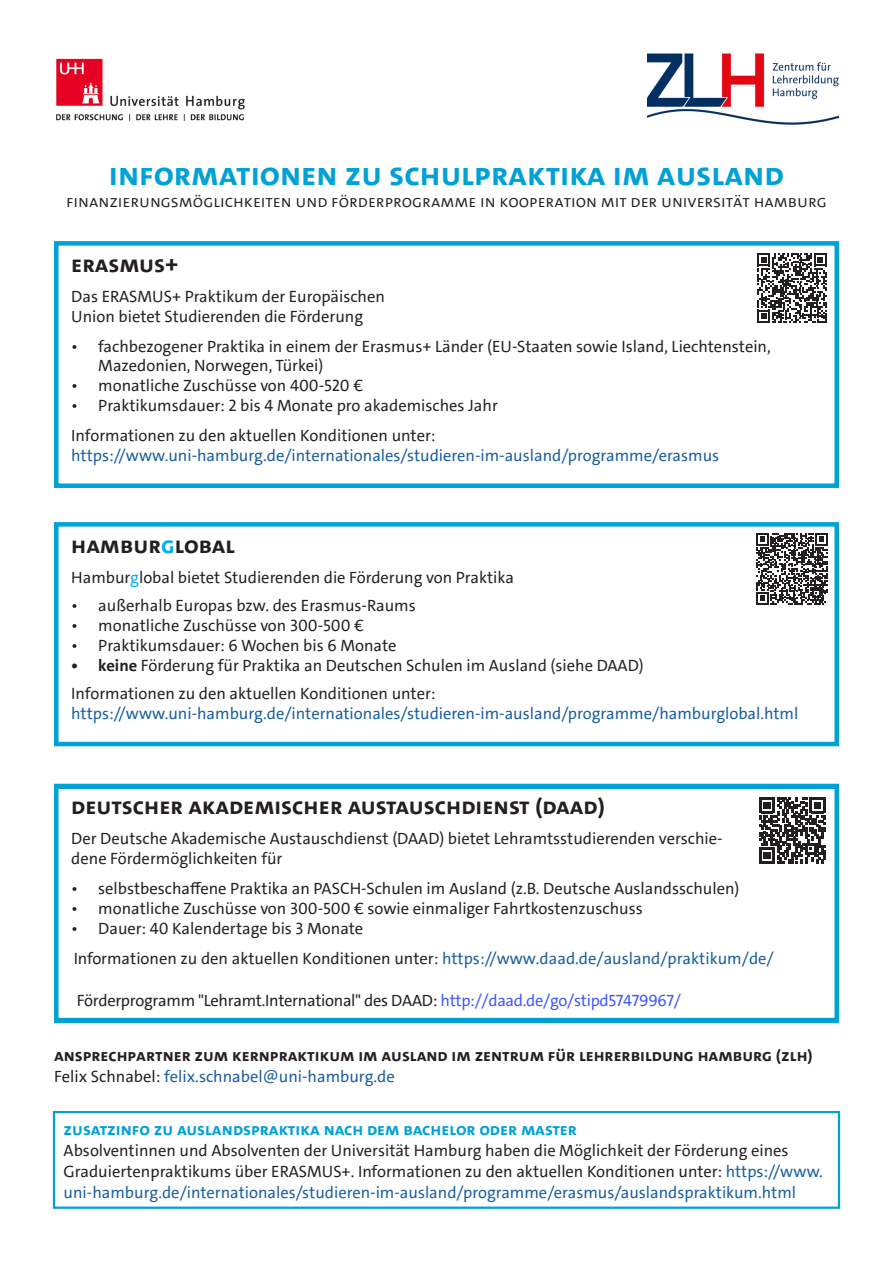
<style>
.page{position:relative;width:893px;height:1263px;background:#fff}
.page>*{position:absolute;margin:0;border:0;box-sizing:border-box;transform-origin:0 0}
.t1{font:33px "The Sans UHH Bold Caps";color:#00a1d7}
.t2{font:24px "The Sans UHH Bold Caps";color:#231f20}
.t3{font:17.25px "The Sans UHH Semi Light Caps";color:#231f20}
.t4{font:17.25px "The Sans UHH Bold Caps";color:#231f20}
.t5{font:17.25px "The Sans UHH Bold Caps";color:#00a1d7}
.t6{font:16.5px/19.8px "The Sans UHH";color:#231f20}
.t7{font:16.5px/19.8px "The Sans UHH";color:#175d9e}
.t8{font:16.5px "The Sans UHH";letter-spacing:-.02em;color:#221e1f}
.s1{color:#231f20}
.s2{color:#00aeef}
.s3{font-weight:700}
.s4{color:#175d9e}
.s5{color:#4055ff}
</style>
<div class="page">
<img style="left:648px;top:53px;width:191px;height:72px">
<img style="left:56px;top:58px;width:189px;height:63px">
<div style="left:54px;top:784px;width:785px;height:239px;border:5px solid #00a1d7"></div>
<svg style="left:759px;top:797px;width:66px;height:67px"></svg>
<div style="left:54px;top:241px;width:785px;height:247px;border:4px solid #00a1d7"></div>
<svg style="left:757px;top:253px;width:70px;height:70px"></svg>
<div style="left:54px;top:522px;width:785px;height:224px;border:4px solid #00a1d7"></div>
<svg style="left:756px;top:533px;width:72px;height:71px"></svg>
<div style="left:53px;top:1111px;width:787px;height:98px;border:2px solid #00a1d7"></div>
<p class="t1" style="left:109px;top:152px;width:677px">Informationen zu Schulpraktika im Ausland</p>
<p class="t3" style="left:66px;top:190px;width:762px">Finanzierungsmöglichkeiten und Förderprogramme in Kooperation mit der Universität Hamburg</p>
<p class="t2" style="left:71px;top:248px;width:109px">Erasmus+</p>
<p class="t6" style="left:71px;top:287px;width:315px">Das ERASMUS+ Praktikum der Europäischen<br>Union bietet Studierenden die Förderung</p>
<p class="t6" style="left:98px;top:336px;width:674px;text-indent:-27px">• fachbezogener Praktika in einem der Erasmus+ Länder (EU-Staaten sowie Island, Liechtenstein,<br>Mazedonien, Norwegen, Türkei)</p>
<p class="t6" style="left:71px;top:376px;width:293px">• monatliche Zuschüsse von 400-520 €</p>
<p class="t6" style="left:71px;top:396px;width:428px">• Praktikumsdauer: 2 bis 4 Monate pro akademisches Jahr</p>
<p class="t7" style="left:71px;top:426px;width:649px"><span class="s1">Informationen zu den aktuellen Konditionen unter: </span>https://www.uni-hamburg.de/internationales/studieren-im-ausland/programme/erasmus</p>
<p class="t2" style="left:71px;top:529px;width:165px">Hambur<span class="s2">g</span>lobal</p>
<p class="t6" style="left:71px;top:567px;width:444px">Hambur<span class="s2">g</span>lobal bietet Studierenden die Förderung von Praktika</p>
<p class="t6" style="left:71px;top:596px;width:346px">• außerhalb Europas bzw. des Erasmus-Raums</p>
<p class="t6" style="left:71px;top:616px;width:294px">• monatliche Zuschüsse von 300-500 €</p>
<p class="t6" style="left:71px;top:636px;width:327px">• Praktikumsdauer: 6 Wochen bis 6 Monate</p>
<p class="t6" style="left:71px;top:655px;width:574px"><span class="s3">• keine</span> Förderung für Praktika an Deutschen Schulen im Ausland (siehe DAAD)</p>
<p class="t7" style="left:71px;top:684px;width:729px"><span class="s1">Informationen zu den aktuellen Konditionen unter: </span>https://www.uni-hamburg.de/internationales/studieren-im-ausland/programme/hamburglobal.html</p>
<p class="t2" style="left:71px;top:791px;width:535px">Deutscher Akademischer Austauschdienst (DAAD)</p>
<p class="t6" style="left:71px;top:829px;width:653px">Der Deutsche Akademische Austauschdienst (DAAD) bietet Lehramtsstudierenden verschie&shy;dene Fördermöglichkeiten für</p>
<p class="t6" style="left:71px;top:879px;width:670px">• selbstbeschaffene Praktika an PASCH-Schulen im Ausland (z.B. Deutsche Auslandsschulen)</p>
<p class="t6" style="left:71px;top:898px;width:573px">• monatliche Zuschüsse von 300-500 € sowie einmaliger Fahrtkostenzuschuss</p>
<p class="t6" style="left:71px;top:918px;width:294px">• Dauer: 40 Kalendertage bis 3 Monate</p>
<p class="t6" style="left:74px;top:948px;width:701px">Informationen zu den aktuellen Konditionen unter: <span class="s4">https://www.daad.de/ausland/praktikum/de/</span></p>
<p class="t8" style="left:77px;top:990px;width:606px">Förderprogramm "Lehramt.International" des DAAD: <span class="s5">http://daad.de/go/stipd57479967/</span></p>
<p class="t4" style="left:54px;top:1044px;width:760px">Ansprechpartner zum Kernpraktikum im Ausland im Zentrum für Lehrerbildung Hamburg (ZLH)</p>
<p class="t7" style="left:54px;top:1066px;width:342px"><span class="s1">Felix Schnabel:</span> felix.schnabel@uni-hamburg.de</p>
<p class="t5" style="left:64px;top:1118px;width:515px">Zusatzinfo zu Auslandspraktika nach dem Bachelor oder Master</p>
<p class="t6" style="left:64px;top:1140px;width:761px;line-height:21px">Absolventinnen und Absolventen der Universität Hamburg haben die Möglichkeit der Förderung eines<br>Graduiertenpraktikums über ERASMUS+. Informationen zu den aktuellen Konditionen unter: <span class="s4">https://www. uni-hamburg.de/internationales/studieren-im-ausland/programme/erasmus/auslandspraktikum.html</span></p>
</div>
